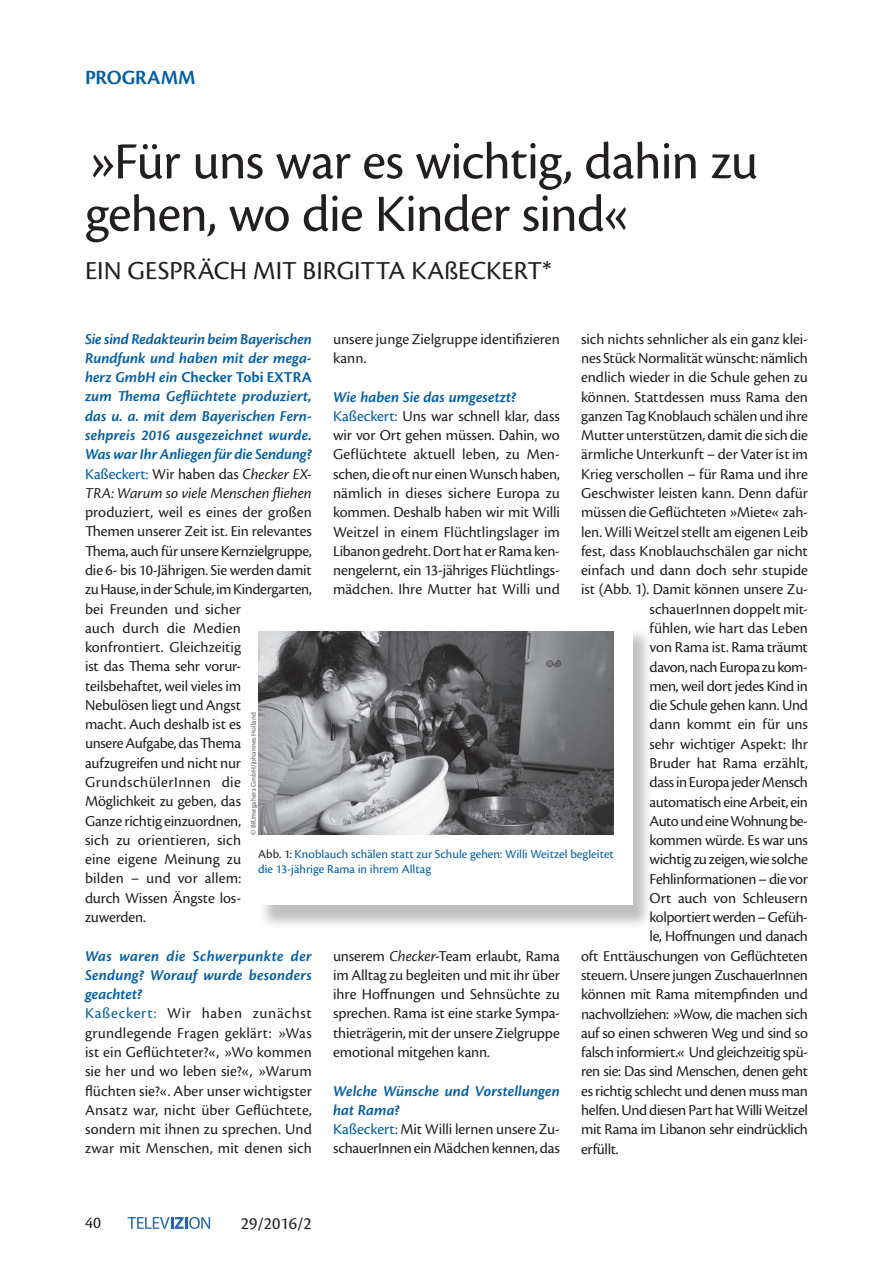
<style>
.page{position:relative;width:893px;height:1263px;background:#fff}
.page>*{position:absolute;margin:0;border:0;box-sizing:border-box;transform-origin:0 0}
.t1{font:54px/52.5px "Cronos Pro";letter-spacing:-.015em;color:#231f20}
.t2{font:27px "Cronos Pro";color:#231f20}
.t3{font:600 21px "Cronos Pro";letter-spacing:-.005em;color:#005ea8}
.t4{font:18px "Cronos Pro";color:#231f20}
.t5{font:17.25px "Cronos Pro";color:#231f20}
.t6{font:15.75px/19.4px "Cronos Pro";letter-spacing:-.01em;color:#231f20}
.t7{font:15.75px/19.4px "Cronos Pro";letter-spacing:.01em;color:#231f20}
.t8{font:italic 600 15.75px/19.4px "Cronos Pro";letter-spacing:-.005em;color:#005ea8;text-align:justify}
.t9{font:15.75px "Cronos Pro";letter-spacing:-.03em;color:#231f20}
.t10{font:15.75px "Cronos Pro";letter-spacing:-.035em;color:#231f20}
.t11{font:12.75px/15.3px "Cronos Pro";letter-spacing:.005em;color:#005ea8}
.t12{font:7.5px "Cronos Pro";letter-spacing:.015em;color:#57585a}
.s1{font-family:"Calibri";font-size:25.95px}
.s2{font-style:normal}
.s3{font-weight:400;font-style:normal}
.s4{font-weight:400;font-style:normal;color:#231f20}
.s5{font-weight:400;color:#231f20}
.s6{font-weight:600;font-style:italic;color:#005ea8}
.s7{color:#005ea8}
.s8{color:#231f20}
.s9{font-style:italic}
</style>
<div class="page">
<svg style="left:128px;top:1217px;width:82px;height:12px"></svg>
<div style="left:259px;top:628px;width:394px;height:301px;background:#231f20;opacity:.28"></div>
<div style="left:258px;top:623px;width:374px;height:282px;background:#fff"></div>
<img style="left:258px;top:631px;width:356px;height:204px">
<h3 class="t3" style="left:85px;top:65px;width:112px">PROGRAMM</h3>
<h1 class="t1" style="left:85px;top:135px;width:675px">»Für uns war es wichtig, dahin zu gehen, wo die Kinder sind«</h1>
<h2 class="t2" style="left:85px;top:256px;width:468px">EIN GESPRÄCH MIT BIRGITTA KA<span class="s1">ß</span>ECKERT*</h2>
<p class="t8" style="left:85px;top:329px;width:228px">Sie sind Redakteurin beim Bayerischen Rundfunk und haben mit der mega&shy;herz GmbH ein <span class="s2">Checker Tobi EXTRA </span>zum Thema Geflüchtete produziert, das u. a. mit dem Bayerischen Fern&shy;sehpreis 2016 ausgezeichnet wurde.<br>Was war Ihr Anliegen für die Sendung?<br><span class="s3">Kaßeckert:</span> <span class="s4">Wir haben das</span> <span class="s5">Checker EX-TRA: Warum so viele Menschen fliehen</span></p>
<p class="t6" style="left:85px;top:503px;width:228px">produziert, weil es eines der großen<br>Themen unserer Zeit ist. Ein relevantes<br>Thema, auch für unsere Kernzielgruppe, die 6- bis 10-Jährigen. Sie werden damit zu Hause, in der Schule, im Kindergarten, bei Freunden und sicher<br>auch durch die Medien konfrontiert. Gleichzeitig<br>ist das Thema sehr vorur&shy;teilsbehaftet, weil vieles im<br>Nebulösen liegt und Angst<br>macht. Auch deshalb ist es<br>unsere Aufgabe, das Thema aufzugreifen und nicht nur<br>GrundschülerInnen die<br>Möglichkeit zu geben, das<br>Ganze richtig einzuordnen,<br>sich zu orientieren, sich<br>eine eigene Meinung zu<br>bilden – und vor allem:<br>durch Wissen Ängste los-<br>zuwerden.</p>
<p class="t7" style="left:85px;top:946px;width:228px"><span class="s6">Was waren die Schwerpunkte der<br>Sendung? Worauf wurde besonders geachtet?<br></span><span class="s7">Kaßeckert:</span> Wir haben zunächst grundlegende Fragen geklärt: »Was ist ein Geflüchteter?«, »Wo kommen sie her und wo leben sie?«, »Warum flüchten sie?«. Aber unser wichtigster<br>Ansatz war, nicht über Geflüchtete, sondern mit ihnen zu sprechen. Und zwar mit Menschen, mit denen sich</p>
<p class="t6" style="left:333px;top:329px;width:228px">unsere junge Zielgruppe identifizieren kann.</p>
<p class="t6" style="left:333px;top:387px;width:228px"><span class="s6">Wie haben Sie das umgesetzt?<br></span><span class="s7">Kaßeckert:</span> Uns war schnell klar, dass wir vor Ort gehen müssen. Dahin, wo Geflüchtete aktuell leben, zu Men&shy;schen, die oft nur einen Wunsch haben, nämlich in dieses sichere Europa zu kommen. Deshalb haben wir mit Willi Weitzel in einem Flüchtlingslager im Libanon gedreht.Dort hat er Rama ken&shy;nengelernt, ein 13-jähriges Flüchtlings&shy;mädchen. Ihre Mutter hat Willi und</p>
<p class="t6" style="left:581px;top:329px;width:228px">sich nichts sehnlicher als ein ganz klei-</p>
<p class="t6" style="left:581px;top:348px;width:228px">nes Stück Normalität wünscht: nämlich</p>
<p class="t6" style="left:581px;top:368px;width:228px">endlich wieder in die Schule gehen zu</p>
<p class="t6" style="left:581px;top:387px;width:228px">können. Stattdessen muss Rama den</p>
<p class="t6" style="left:581px;top:406px;width:228px">ganzen Tag Knoblauch schälen und ihre</p>
<p class="t6" style="left:581px;top:426px;width:228px">Mutter unterstützen, damit die sich die</p>
<p class="t6" style="left:581px;top:445px;width:228px">ärmliche Unterkunft – der Vater ist im</p>
<p class="t6" style="left:581px;top:464px;width:228px">Krieg verschollen – für Rama und ihre</p>
<p class="t6" style="left:581px;top:483px;width:228px">Geschwister leisten kann. Denn dafür</p>
<p class="t6" style="left:581px;top:503px;width:228px">müssen die Geflüchteten »Miete« zah-</p>
<p class="t6" style="left:581px;top:522px;width:228px">len. Willi Weitzel stellt am eigenen Leib</p>
<p class="t6" style="left:581px;top:541px;width:228px">fest, dass Knoblauchschälen gar nicht</p>
<p class="t6" style="left:581px;top:561px;width:228px">einfach und dann doch sehr stupide</p>
<p class="t6" style="left:581px;top:580px;width:228px">ist (Abb. 1). Damit können unsere Zu-</p>
<p class="t6" style="left:650px;top:599px;width:160px">schauerInnen doppelt mit-</p>
<p class="t6" style="left:650px;top:618px;width:160px">fühlen, wie hart das Leben</p>
<p class="t6" style="left:650px;top:638px;width:160px">von Rama ist. Rama träumt</p>
<p class="t9" style="left:650px;top:658px;width:160px">davon, nach Europa zu kom-</p>
<p class="t6" style="left:650px;top:676px;width:160px">men, weil dort jedes Kind in</p>
<p class="t6" style="left:650px;top:696px;width:160px">die Schule gehen kann. Und</p>
<p class="t6" style="left:650px;top:715px;width:160px">dann kommt ein für uns</p>
<p class="t6" style="left:650px;top:734px;width:160px">sehr wichtiger Aspekt: Ihr</p>
<p class="t6" style="left:650px;top:753px;width:160px">Bruder hat Rama erzählt,</p>
<p class="t6" style="left:650px;top:773px;width:160px">dass in Europa jeder Mensch</p>
<p class="t6" style="left:650px;top:792px;width:160px">automatisch eine Arbeit, ein</p>
<p class="t10" style="left:650px;top:812px;width:160px">Auto und eine Wohnung be-</p>
<p class="t6" style="left:650px;top:830px;width:160px">kommen würde. Es war uns</p>
<p class="t6" style="left:650px;top:850px;width:160px">wichtig zu zeigen, wie solche</p>
<p class="t6" style="left:650px;top:869px;width:160px">Fehlinformationen – die vor</p>
<p class="t6" style="left:650px;top:888px;width:160px">Ort auch von Schleusern</p>
<p class="t9" style="left:650px;top:908px;width:160px">kolportiert werden – Gefüh-</p>
<p class="t6" style="left:650px;top:927px;width:160px">le, Hoffnungen und danach</p>
<p class="t6" style="left:581px;top:946px;width:228px">oft Enttäuschungen von Geflüchteten</p>
<p class="t6" style="left:581px;top:965px;width:228px">steuern. Unsere jungen ZuschauerInnen</p>
<p class="t6" style="left:581px;top:985px;width:228px">können mit Rama mitempfinden und</p>
<p class="t6" style="left:581px;top:1004px;width:228px">nachvollziehen: »Wow, die machen sich</p>
<p class="t6" style="left:581px;top:1023px;width:228px">auf so einen schweren Weg und sind so</p>
<p class="t6" style="left:581px;top:1043px;width:228px">falsch informiert.« Und gleichzeitig spü-</p>
<p class="t6" style="left:581px;top:1062px;width:228px">ren sie: Das sind Menschen, denen geht</p>
<p class="t6" style="left:581px;top:1081px;width:228px">es richtig schlecht und denen muss man</p>
<p class="t6" style="left:581px;top:1100px;width:228px">helfen. Und diesen Part hat Willi Weitzel</p>
<p class="t6" style="left:581px;top:1120px;width:228px">mit Rama im Libanon sehr eindrücklich</p>
<p class="t6" style="left:581px;top:1139px;width:39px">erfüllt.</p>
<p class="t12" style="left:249px;top:835px;width:124px;rotate:-90deg">© BR/megaherz GmbH/Johannes Holland</p>
<p class="t11" style="left:258px;top:846px;width:357px"><span class="s8">Abb. 1:</span> Knoblauch schälen statt zur Schule gehen: Willi Weitzel begleitet die 13-jährige Rama in ihrem Alltag</p>
<p class="t6" style="left:333px;top:946px;width:228px;text-align:justify">unserem <span class="s9">Checker</span>-Team erlaubt, Rama im Alltag zu begleiten und mit ihr über ihre Hoffnungen und Sehnsüchte zu sprechen. Rama ist eine starke Sympa&shy;thieträgerin, mit der unsere Zielgruppe emotional mitgehen kann.</p>
<p class="t6" style="left:333px;top:1081px;width:228px"><span class="s6">Welche Wünsche und Vorstellungen hat Rama?<br></span><span class="s7">Kaßeckert:</span> Mit Willi lernen unsere Zu&shy;schauerInnen ein Mädchen kennen, das</p>
<p class="t5" style="left:85px;top:1213px;width:17px">40</p>
<p class="t4" style="left:241px;top:1213px;width:73px">29/2016/2</p>
</div>
